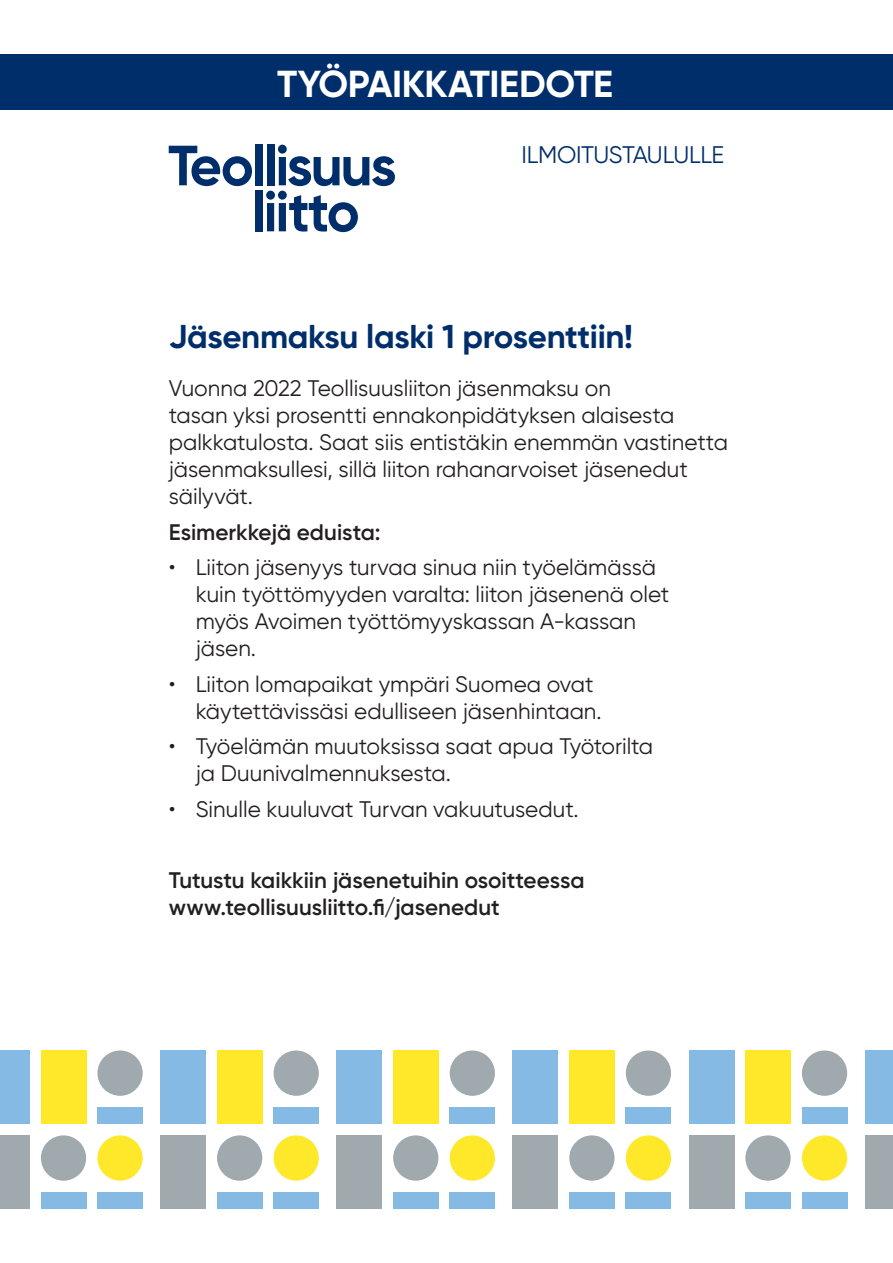
<style>
.page{position:relative;width:893px;height:1263px;background:#fff}
.page>*{position:absolute;margin:0;border:0;box-sizing:border-box;transform-origin:0 0}
.t1{font:700 37.5px "Gilroy";letter-spacing:-.015em;color:#fff}
.t2{font:700 33px "Gilroy";letter-spacing:-.01em;color:#002e6b}
.t3{font:24px "Gilroy";letter-spacing:-.02em;color:#002e6b}
.t4{font:22.5px/27px "Gilroy";color:#231f20}
.t5{font:600 22.5px/27px "Gilroy";color:#231f20}
</style>
<div class="page">
<div style="left:97px;top:1107px;width:46px;height:17px;background:#85bae4"></div>
<div style="left:97px;top:1050px;width:46px;height:46px;background:#9fa9ae;border-radius:50%"></div>
<div style="left:97px;top:1135px;width:46px;height:46px;background:#ffe82a;border-radius:50%"></div>
<div style="left:0;top:1135px;width:30px;height:74px;background:#9fa9ae"></div>
<div style="left:0;top:1050px;width:30px;height:74px;background:#85bae4"></div>
<div style="left:41px;top:1050px;width:45px;height:74px;background:#ffe82a"></div>
<div style="left:97px;top:1192px;width:46px;height:17px;background:#85bae4"></div>
<div style="left:41px;top:1135px;width:45px;height:46px;background:#9fa9ae;border-radius:50%"></div>
<div style="left:41px;top:1192px;width:45px;height:17px;background:#85bae4"></div>
<div style="left:274px;top:1107px;width:45px;height:17px;background:#85bae4"></div>
<div style="left:274px;top:1050px;width:45px;height:46px;background:#9fa9ae;border-radius:50%"></div>
<div style="left:274px;top:1135px;width:45px;height:46px;background:#ffe82a;border-radius:50%"></div>
<div style="left:160px;top:1135px;width:46px;height:74px;background:#9fa9ae"></div>
<div style="left:160px;top:1050px;width:46px;height:74px;background:#85bae4"></div>
<div style="left:217px;top:1050px;width:45px;height:74px;background:#ffe82a"></div>
<div style="left:274px;top:1192px;width:45px;height:17px;background:#85bae4"></div>
<div style="left:217px;top:1135px;width:45px;height:46px;background:#9fa9ae;border-radius:50%"></div>
<div style="left:217px;top:1192px;width:45px;height:17px;background:#85bae4"></div>
<div style="left:450px;top:1107px;width:45px;height:17px;background:#85bae4"></div>
<div style="left:450px;top:1050px;width:45px;height:46px;background:#9fa9ae;border-radius:50%"></div>
<div style="left:450px;top:1135px;width:45px;height:46px;background:#ffe82a;border-radius:50%"></div>
<div style="left:337px;top:1135px;width:45px;height:74px;background:#9fa9ae"></div>
<div style="left:337px;top:1050px;width:45px;height:74px;background:#85bae4"></div>
<div style="left:393px;top:1050px;width:45px;height:74px;background:#ffe82a"></div>
<div style="left:450px;top:1192px;width:45px;height:17px;background:#85bae4"></div>
<div style="left:393px;top:1135px;width:45px;height:46px;background:#9fa9ae;border-radius:50%"></div>
<div style="left:393px;top:1192px;width:45px;height:17px;background:#85bae4"></div>
<div style="left:626px;top:1107px;width:45px;height:17px;background:#85bae4"></div>
<div style="left:626px;top:1050px;width:45px;height:46px;background:#9fa9ae;border-radius:50%"></div>
<div style="left:626px;top:1135px;width:45px;height:46px;background:#ffe82a;border-radius:50%"></div>
<div style="left:513px;top:1135px;width:45px;height:74px;background:#9fa9ae"></div>
<div style="left:513px;top:1050px;width:45px;height:74px;background:#85bae4"></div>
<div style="left:569px;top:1050px;width:45px;height:74px;background:#ffe82a"></div>
<div style="left:626px;top:1192px;width:45px;height:17px;background:#85bae4"></div>
<div style="left:569px;top:1135px;width:45px;height:46px;background:#9fa9ae;border-radius:50%"></div>
<div style="left:569px;top:1192px;width:45px;height:17px;background:#85bae4"></div>
<div style="left:802px;top:1107px;width:45px;height:17px;background:#85bae4"></div>
<div style="left:802px;top:1050px;width:45px;height:46px;background:#9fa9ae;border-radius:50%"></div>
<div style="left:802px;top:1135px;width:45px;height:46px;background:#ffe82a;border-radius:50%"></div>
<div style="left:689px;top:1135px;width:45px;height:74px;background:#9fa9ae"></div>
<div style="left:689px;top:1050px;width:45px;height:74px;background:#85bae4"></div>
<div style="left:745px;top:1050px;width:46px;height:74px;background:#ffe82a"></div>
<div style="left:802px;top:1192px;width:45px;height:17px;background:#85bae4"></div>
<div style="left:745px;top:1135px;width:46px;height:46px;background:#9fa9ae;border-radius:50%"></div>
<div style="left:745px;top:1192px;width:46px;height:17px;background:#85bae4"></div>
<div style="left:865px;top:1135px;width:28px;height:74px;background:#9fa9ae"></div>
<div style="left:865px;top:1050px;width:28px;height:74px;background:#85bae4"></div>
<div style="left:0;top:54px;width:893px;height:56px;background:#002e6b"></div>
<svg style="left:169px;top:146px;width:83px;height:40px"></svg>
<div style="left:255px;top:144px;width:7px;height:41px;background:#002e6b"></div>
<div style="left:267px;top:144px;width:7px;height:41px;background:#002e6b"></div>
<div style="left:255px;top:190px;width:7px;height:41px;background:#002e6b"></div>
<svg style="left:266px;top:145px;width:129px;height:87px"></svg>
<h1 class="t1" style="left:277px;top:60px;width:338px">TYÖPAIKKATIEDOTE</h1>
<p class="t3" style="left:522px;top:140px;width:204px">ILMOITUSTAULULLE</p>
<h2 class="t2" style="left:169px;top:316px;width:466px">Jäsenmaksu laski 1 prosenttiin!</h2>
<p class="t4" style="left:169px;top:374px;width:561px">Vuonna 2022 Teollisuusliiton jäsenmaksu on<br>tasan yksi prosentti ennakonpidätyksen alaisesta palkkatulosta. Saat siis entistäkin enemmän vastinetta jäsenmaksullesi, sillä liiton rahanarvoiset jäsenedut säilyvät.</p>
<p class="t5" style="left:169px;top:518px;width:213px">Esimerkkejä eduista:</p>
<p class="t4" style="left:196px;top:553px;width:475px;text-indent:-27px">• Liiton jäsenyys turvaa sinua niin työelämässä kuin työttömyyden varalta: liiton jäsenenä olet myös Avoimen työttömyyskassan A-kassan jäsen.</p>
<p class="t4" style="left:196px;top:670px;width:408px;text-indent:-27px">• Liiton lomapaikat ympäri Suomea ovat käytettävissäsi edulliseen jäsenhintaan.</p>
<p class="t4" style="left:196px;top:732px;width:459px;text-indent:-27px">• Työelämän muutoksissa saat apua Työtorilta ja Duunivalmennuksesta.</p>
<p class="t4" style="left:169px;top:795px;width:411px">• Sinulle kuuluvat Turvan vakuutusedut.</p>
<p class="t5" style="left:169px;top:866px;width:417px">Tutustu kaikkiin jäsenetuihin osoitteessa www.teollisuusliitto.fi/jasenedut</p>
</div>
